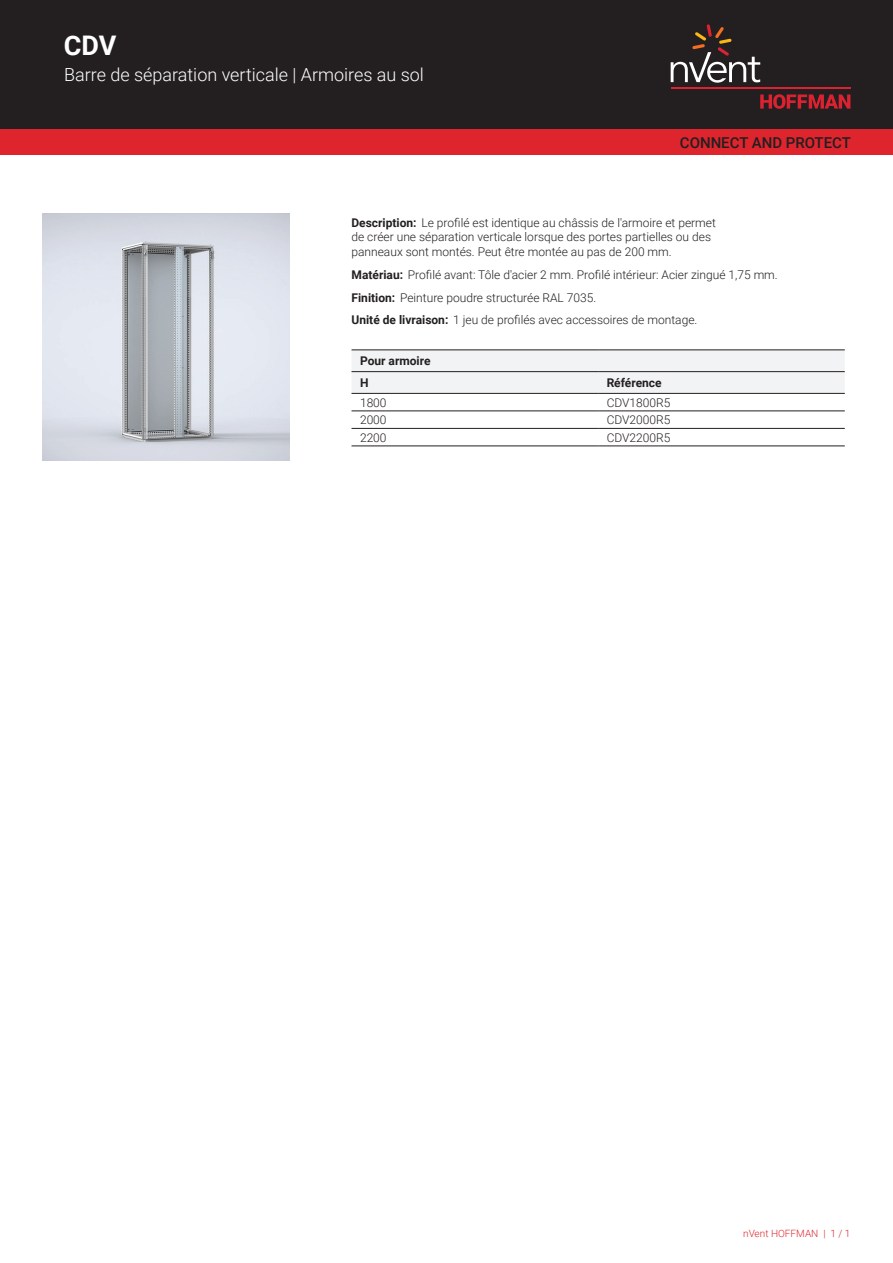
<style>
.page{position:relative;width:893px;height:1263px;background:#fff}
.page>*{position:absolute;margin:0;border:0;box-sizing:border-box;transform-origin:0 0}
.t1{font:700 27px "Roboto";color:#fff}
.t2{font:300 18px "Roboto";color:#fff}
.t3{font:500 15px "Roboto";color:#231f20}
.t4{font:300 12px/14.4px "Roboto";color:#231f20}
.t5{font:700 12px/21.8px "Roboto";color:#231f20}
.t6{font:300 10.05px "Roboto";color:#de252e}
.s1{font-weight:700}
</style>
<div class="page">
<div style="left:0;top:0;width:893px;height:129px;background:#231f20"></div>
<svg style="left:760px;top:94px;width:90px;height:15px"></svg>
<hr style="left:671px;top:88px;width:179px;height:1px;background:#db2230">
<svg style="left:671px;top:24px;width:89px;height:59px"></svg>
<div style="left:0;top:129px;width:893px;height:26px;background:#de252e"></div>
<div style="left:351px;top:351px;width:494px;height:42px;background:#f2f3f4"></div>
<hr style="left:351px;top:350px;width:247px;height:1px;background:#231f20">
<hr style="left:598px;top:350px;width:247px;height:1px;background:#231f20">
<hr style="left:351px;top:411px;width:247px;height:1px;background:#231f20">
<hr style="left:598px;top:411px;width:247px;height:1px;background:#231f20">
<hr style="left:351px;top:428px;width:247px;height:1px;background:#231f20">
<hr style="left:598px;top:428px;width:247px;height:1px;background:#231f20">
<hr style="left:351px;top:446px;width:247px;height:1px;background:#231f20">
<hr style="left:598px;top:446px;width:247px;height:1px;background:#231f20">
<hr style="left:351px;top:371px;width:247px;height:1px;background:#231f20">
<hr style="left:598px;top:371px;width:247px;height:1px;background:#231f20">
<hr style="left:351px;top:393px;width:247px;height:1px;background:#231f20">
<hr style="left:598px;top:393px;width:247px;height:1px;background:#231f20">
<img style="left:43px;top:213px;width:246px;height:247px">
<h1 class="t1" style="left:64px;top:27px;width:54px">CDV</h1>
<h2 class="t2" style="left:64px;top:62px;width:361px">Barre de séparation verticale | Armoires au sol</h2>
<p class="t3" style="left:680px;top:132px;width:173px">CONNECT AND PROTECT</p>
<p class="t4" style="left:351px;top:215px;width:366px"><span class="s1">Description:</span> Le profilé est identique au châssis de l'armoire et permet de créer une séparation verticale lorsque des portes partielles ou des panneaux sont montés. Peut être montée au pas de 200 mm.</p>
<p class="t4" style="left:351px;top:262px;width:428px;line-height:23px"><span class="s1">Matériau:</span> Profilé avant: Tôle d'acier 2 mm. Profilé intérieur: Acier zingué 1,75 mm.<br><span class="s1">Finition:</span> Peinture poudre structurée RAL 7035.<br><span class="s1">Unité de livraison:</span> 1 jeu de profilés avec accessoires de montage.</p>
<p class="t5" style="left:360px;top:350px;width:72px">Pour armoire<br>H</p>
<p class="t5" style="left:607px;top:371px;width:57px">Référence</p>
<p class="t4" style="left:360px;top:395px;width:28px">1800</p>
<p class="t4" style="left:607px;top:395px;width:65px">CDV1800R5</p>
<p class="t4" style="left:360px;top:412px;width:28px">2000</p>
<p class="t4" style="left:607px;top:412px;width:65px">CDV2000R5</p>
<p class="t4" style="left:360px;top:430px;width:28px">2200</p>
<p class="t4" style="left:607px;top:430px;width:65px">CDV2200R5</p>
<p class="t6" style="left:743px;top:1226px;width:109px">nVent HOFFMAN | 1 / 1</p>
</div>
